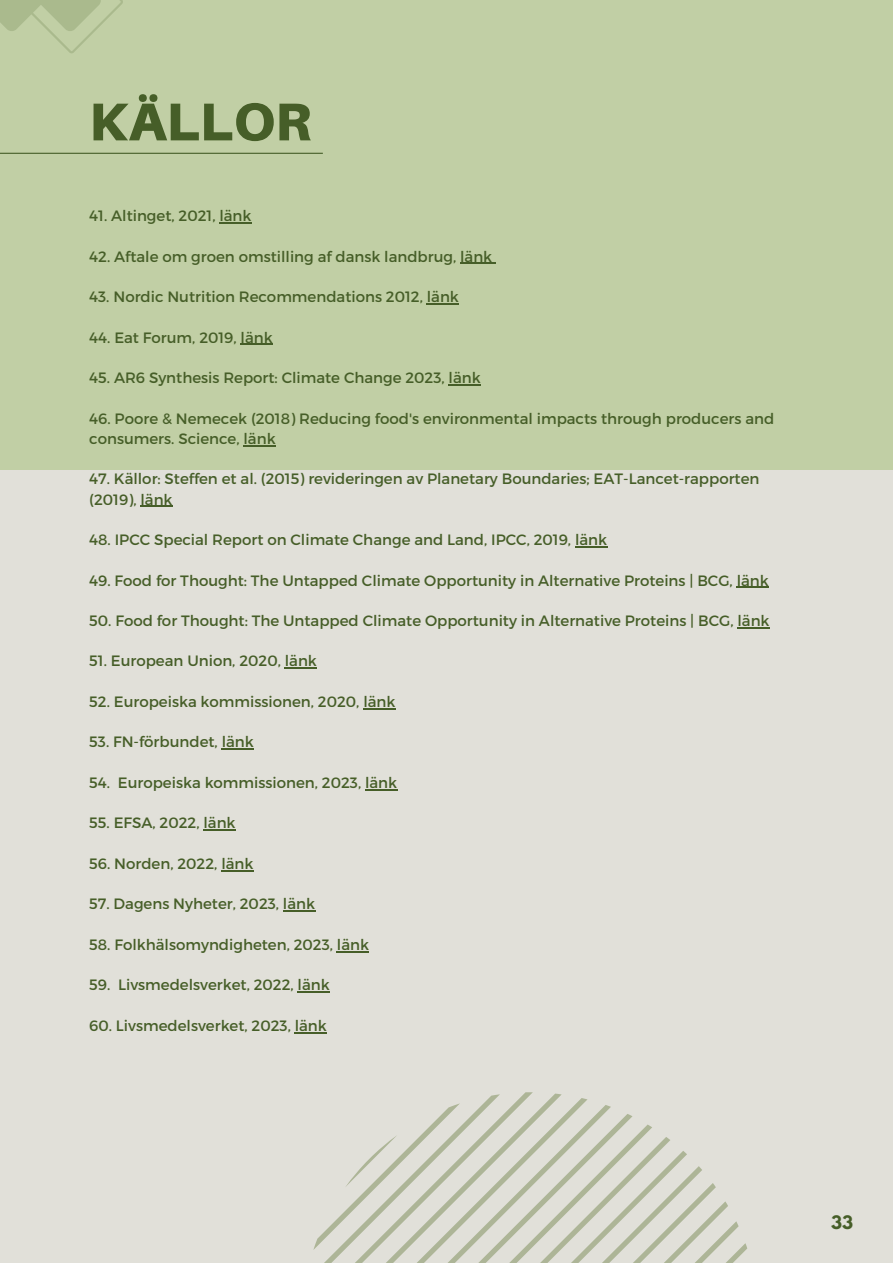
<style>
.page{position:relative;width:893px;height:1264px;background:#fff}
.page>*{position:absolute;margin:0;border:0;box-sizing:border-box;transform-origin:0 0}
.t1{font:900 53.25px "Aileron";color:#465e28}
.t2{font:700 16.5px "League Spartan";color:#465e28}
.t3{font:15px/20.2px "Montserrat";color:#465e28}
</style>
<div class="page">
<div style="left:0;top:0;width:892px;height:1262px;background:#e1e0d9"></div>
<div style="left:0;top:0;width:892px;height:470px;background:#c1cfa5"></div>
<svg style="left:0;top:0;width:123px;height:53px"></svg>
<svg style="left:313px;top:1092px;width:435px;height:170px"></svg>
<hr style="left:219px;top:222px;width:32px;height:1px;background:#465e28">
<hr style="left:460px;top:263px;width:32px;height:1px;background:#465e28">
<hr style="left:427px;top:303px;width:32px;height:1px;background:#465e28">
<hr style="left:240px;top:344px;width:32px;height:1px;background:#465e28">
<hr style="left:448px;top:384px;width:32px;height:1px;background:#465e28">
<hr style="left:243px;top:445px;width:32px;height:1px;background:#465e28">
<hr style="left:140px;top:505px;width:32px;height:2px;background:#465e28">
<hr style="left:575px;top:546px;width:32px;height:1px;background:#465e28">
<hr style="left:736px;top:586px;width:32px;height:1px;background:#465e28">
<hr style="left:737px;top:627px;width:32px;height:1px;background:#465e28">
<hr style="left:285px;top:667px;width:32px;height:1px;background:#465e28">
<hr style="left:363px;top:708px;width:32px;height:1px;background:#465e28">
<hr style="left:222px;top:748px;width:32px;height:1px;background:#465e28">
<hr style="left:365px;top:789px;width:32px;height:1px;background:#465e28">
<hr style="left:203px;top:829px;width:32px;height:1px;background:#465e28">
<hr style="left:221px;top:870px;width:32px;height:1px;background:#465e28">
<hr style="left:283px;top:910px;width:32px;height:1px;background:#465e28">
<hr style="left:337px;top:951px;width:32px;height:1px;background:#465e28">
<hr style="left:297px;top:991px;width:32px;height:1px;background:#465e28">
<hr style="left:295px;top:1031px;width:32px;height:2px;background:#465e28">
<hr style="left:0;top:153px;width:323px;height:1px;background:#465e28">
<h1 class="t1" style="left:89px;top:89px;width:224px">KÄLLOR</h1>
<p class="t3" style="left:89px;top:205px;width:164px">41. Altinget, 2021, länk</p>
<p class="t3" style="left:89px;top:245px;width:404px">42. Aftale om groen omstilling af dansk landbrug, länk</p>
<p class="t3" style="left:89px;top:286px;width:371px">43. Nordic Nutrition Recommendations 2012, länk</p>
<p class="t3" style="left:89px;top:326px;width:185px">44. Eat Forum, 2019, länk</p>
<p class="t3" style="left:89px;top:367px;width:393px">45. AR6 Synthesis Report: Climate Change 2023, länk</p>
<p class="t3" style="left:89px;top:407px;width:686px">46. Poore &amp; Nemecek (2018) Reducing food's environmental impacts through producers and consumers. Science, länk</p>
<p class="t3" style="left:89px;top:468px;width:671px">47. Källor: Steffen et al. (2015) revideringen av Planetary Boundaries; EAT-Lancet-rapporten (2019), länk</p>
<p class="t3" style="left:89px;top:529px;width:519px">48. IPCC Special Report on Climate Change and Land, IPCC, 2019, länk</p>
<p class="t3" style="left:89px;top:569px;width:681px">49. Food for Thought: The Untapped Climate Opportunity in Alternative Proteins | BCG, länk</p>
<p class="t3" style="left:89px;top:609px;width:681px">50. Food for Thought: The Untapped Climate Opportunity in Alternative Proteins | BCG, länk</p>
<p class="t3" style="left:89px;top:650px;width:229px">51. European Union, 2020, länk</p>
<p class="t3" style="left:89px;top:690px;width:307px">52. Europeiska kommissionen, 2020, länk</p>
<p class="t3" style="left:89px;top:731px;width:166px">53. FN-förbundet, länk</p>
<p class="t3" style="left:89px;top:771px;width:309px">54. Europeiska kommissionen, 2023, länk</p>
<p class="t3" style="left:89px;top:812px;width:148px">55. EFSA, 2022, länk</p>
<p class="t3" style="left:89px;top:852px;width:166px">56. Norden, 2022, länk</p>
<p class="t3" style="left:89px;top:893px;width:227px">57. Dagens Nyheter, 2023, länk</p>
<p class="t3" style="left:89px;top:933px;width:281px">58. Folkhälsomyndigheten, 2023, länk</p>
<p class="t3" style="left:89px;top:974px;width:242px">59. Livsmedelsverket, 2022, länk</p>
<p class="t3" style="left:89px;top:1014px;width:239px">60. Livsmedelsverket, 2023, länk</p>
<p class="t2" style="left:831px;top:1214px;width:23px">33</p>
</div>
